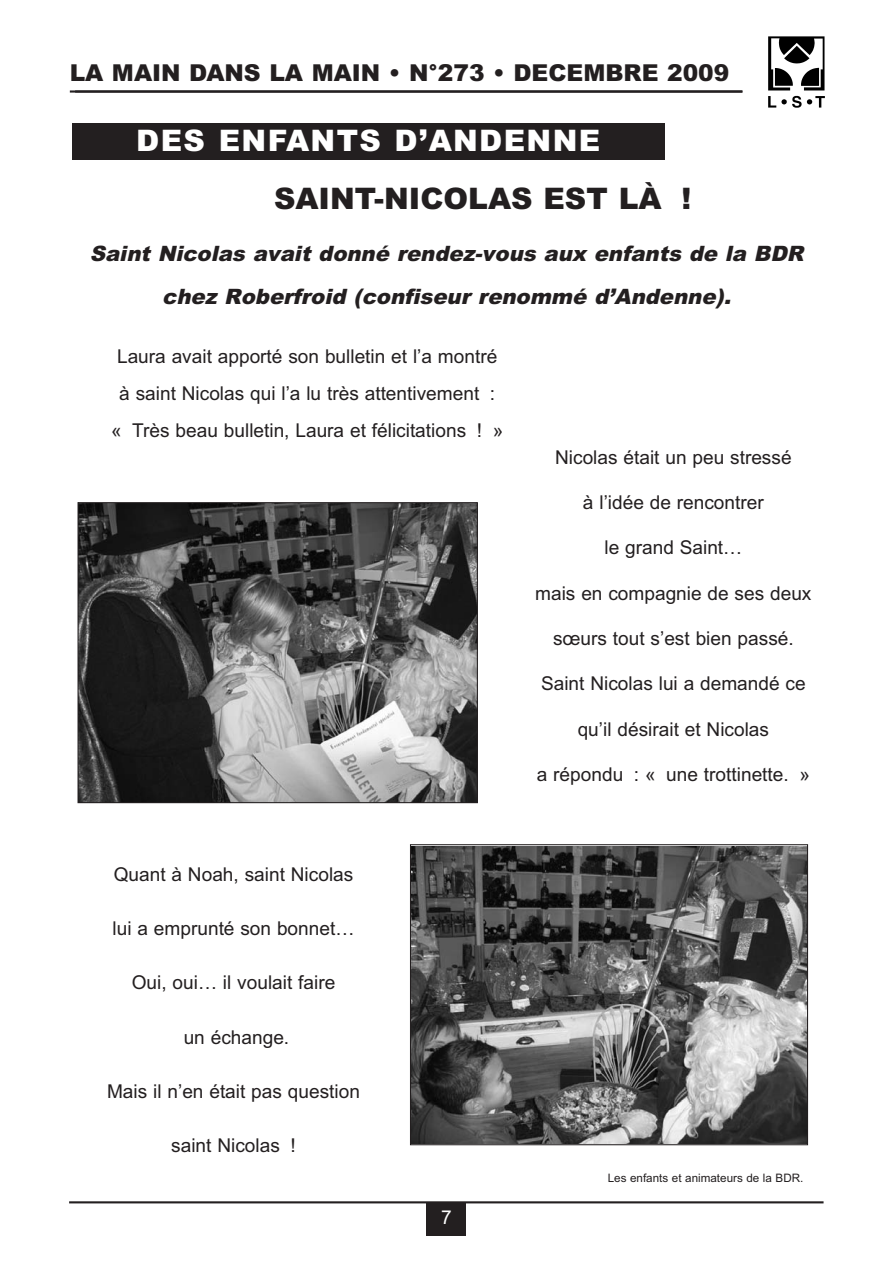
<style>
.page{position:relative;width:893px;height:1263px;background:#fff}
.page>*{position:absolute;margin:0;border:0;box-sizing:border-box;transform-origin:0 0}
.t1{font:900 29.7px "Arial";letter-spacing:.045em;color:#fff}
.t2{font:900 29.7px "Arial";color:#231f20}
.t3{font:900 23.25px "Arial";color:#231f20}
.t4{font:italic 900 21.15px/42.6px "Arial";color:#231f20;text-align:center}
.t5{font:19.05px/37px "Arial";color:#231f20;text-align:center}
.t6{font:19.05px "Arial";color:#fff}
.t7{font:11.7px "Arial";color:#231f20}
</style>
<div class="page">
<div style="left:427px;top:1202px;width:39px;height:34px;background:#231f20"></div>
<hr style="left:69px;top:1201px;width:754px;height:2px;background:#231f20">
<img style="left:768px;top:36px;width:57px;height:72px">
<hr style="left:70px;top:90px;width:672px;height:3px;background:#231f20">
<div style="left:72px;top:124px;width:592px;height:36px;background:#231f20"></div>
<img style="left:80px;top:504px;width:396px;height:297px">
<div style="left:78px;top:502px;width:400px;height:301px;border:1px solid #231f20"></div>
<img style="left:412px;top:846px;width:394px;height:297px">
<div style="left:410px;top:844px;width:398px;height:301px;border:1px solid #231f20"></div>
<p class="t3" style="left:70px;top:65px;width:661px">LA MAIN DANS LA MAIN • N°273 • DECEMBRE 2009</p>
<h1 class="t1" style="left:136px;top:130px;width:465px">DES ENFANTS D’ANDENNE</h1>
<h1 class="t2" style="left:274px;top:188px;width:419px">SAINT-NICOLAS EST LÀ !</h1>
<p class="t4" style="left:90px;top:235px;width:715px">Saint Nicolas avait donné rendez-vous aux enfants de la BDR chez Roberfroid (confiseur renommé d’Andenne).</p>
<p class="t5" style="left:111px;top:340px;width:394px">Laura avait apporté son bulletin et l’a montré à saint Nicolas qui l’a lu très attentivement :<br>« Très beau bulletin, Laura et félicitations ! »</p>
<p class="t5" style="left:114px;top:857px;width:241px">Quant à Noah, saint Nicolas</p>
<p class="t5" style="left:113px;top:912px;width:243px">lui a emprunté son bonnet…</p>
<p class="t5" style="left:132px;top:966px;width:205px">Oui, oui… il voulait faire</p>
<p class="t5" style="left:184px;top:1020px;width:107px">un échange.</p>
<p class="t5" style="left:107px;top:1075px;width:254px">Mais il n’en était pas question</p>
<p class="t5" style="left:171px;top:1129px;width:126px">saint Nicolas !</p>
<p class="t6" style="left:441px;top:1210px;width:12px">7</p>
<p class="t5" style="left:555px;top:440px;width:238px">Nicolas était un peu stressé</p>
<p class="t5" style="left:583px;top:486px;width:182px">à l’idée de rencontrer</p>
<p class="t5" style="left:604px;top:531px;width:139px">le grand Saint…</p>
<p class="t5" style="left:535px;top:576px;width:278px">mais en compagnie de ses deux</p>
<p class="t5" style="left:553px;top:622px;width:242px">sœurs tout s’est bien passé.</p>
<p class="t5" style="left:541px;top:667px;width:266px">Saint Nicolas lui a demandé ce</p>
<p class="t5" style="left:578px;top:712px;width:193px">qu’il désirait et Nicolas</p>
<p class="t5" style="left:537px;top:757px;width:275px">a répondu : « une trottinette. »</p>
<p class="t7" style="left:608px;top:1174px;width:197px">Les enfants et animateurs de la BDR.</p>
</div>
